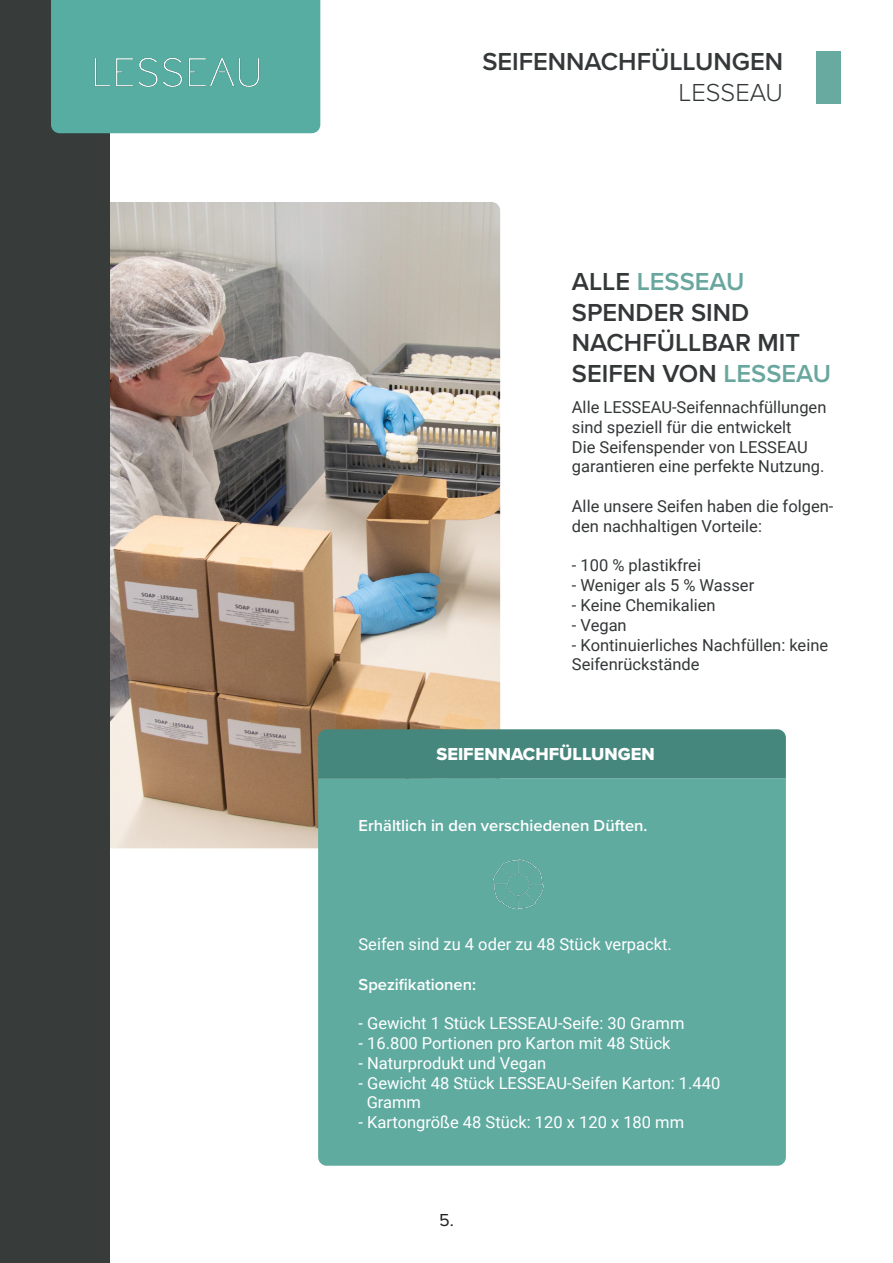
<style>
.page{position:relative;width:893px;height:1263px;background:#fff}
.page>*{position:absolute;margin:0;border:0;box-sizing:border-box;transform-origin:0 0}
.t1{font:600 25.5px/30.6px "Proxima Nova";color:#343738}
.t2{font:600 25.5px "Proxima Nova";color:#343838}
.t3{font:600 25.5px "Proxima Nova";color:#69a79e}
.t4{font:300 25.5px "Proxima Nova";color:#343838}
.t5{font:18px "Proxima Nova Extrabld";color:#fff}
.t6{font:18px "Proxima Nova";color:#231f20}
.t7{font:16.5px/19.8px "Roboto";color:#343738}
.t8{font:16.5px "Roboto";color:#fff}
.t9{font:600 16.5px "Proxima Nova";color:#fff}
.s1{color:#343738}
.s2{color:#69a79e}
</style>
<div class="page">
<img style="left:110px;top:202px;width:390px;height:646px">
<div style="left:318px;top:778px;width:468px;height:388px;background:#60aba0"></div>
<div style="left:816px;top:51px;width:25px;height:53px;background:#69aaa0"></div>
<div style="left:0;top:0;width:110px;height:1263px;background:#373b3a"></div>
<div style="left:51px;top:0;width:269px;height:133px;background:#57ada1"></div>
<img style="left:72px;top:56px;width:211px;height:34px">
<div style="left:318px;top:729px;width:468px;height:49px;background:#46877d"></div>
<img style="left:492px;top:858px;width:54px;height:53px">
<p class="t2" style="left:482px;top:43px;width:302px">SEIFENNACHFÜLLUNGEN</p>
<p class="t4" style="left:678px;top:73px;width:106px">LESSEAU</p>
<p class="t3" style="left:572px;top:263px;width:174px"><span class="s1">ALLE</span> LESSEAU</p>
<p class="t1" style="left:572px;top:296px;width:261px">SPENDER SIND<br>NACHFÜLLBAR MIT<br>SEIFEN VON <span class="s2">LESSEAU</span></p>
<p class="t7" style="left:572px;top:397px;width:256px">Alle LESSEAU-Seifennachfüllungen sind speziell für die entwickelt</p>
<p class="t7" style="left:572px;top:436px;width:254px">Die Seifenspender von LESSEAU garantieren eine perfekte Nutzung.</p>
<p class="t7" style="left:572px;top:496px;width:263px">Alle unsere Seifen haben die folgen&shy;den nachhaltigen Vorteile:</p>
<p class="t7" style="left:572px;top:555px;width:131px">- 100 % plastikfrei</p>
<p class="t7" style="left:572px;top:575px;width:184px">- Weniger als 5 % Wasser</p>
<p class="t7" style="left:572px;top:595px;width:145px">- Keine Chemikalien</p>
<p class="t7" style="left:572px;top:614px;width:56px">- Vegan</p>
<p class="t7" style="left:572px;top:634px;width:258px">- Kontinuierliches Nachfüllen: keine<br>Seifenrückstände</p>
<p class="t5" style="left:436px;top:740px;width:220px">SEIFENNACHFÜLLUNGEN</p>
<p class="t9" style="left:359px;top:813px;width:291px">Erhältlich in den verschiedenen Düften.</p>
<p class="t8" style="left:359px;top:932px;width:315px">Seifen sind zu 4 oder zu 48 Stück verpackt.</p>
<p class="t9" style="left:359px;top:972px;width:119px">Spezifikationen:</p>
<p class="t8" style="left:359px;top:1012px;width:327px">- Gewicht 1 Stück LESSEAU-Seife: 30 Gramm</p>
<p class="t8" style="left:359px;top:1031px;width:314px">- 16.800 Portionen pro Karton mit 48 Stück</p>
<p class="t8" style="left:359px;top:1051px;width:189px">- Naturprodukt und Vegan</p>
<p class="t8" style="left:359px;top:1071px;width:363px">- Gewicht 48 Stück LESSEAU-Seifen Karton: 1.440</p>
<p class="t8" style="left:367px;top:1091px;width:56px">Gramm</p>
<p class="t8" style="left:359px;top:1111px;width:327px">- Kartongröße 48 Stück: 120 x 120 x 180 mm</p>
<p class="t6" style="left:439px;top:1212px;width:16px">5.</p>
</div>
